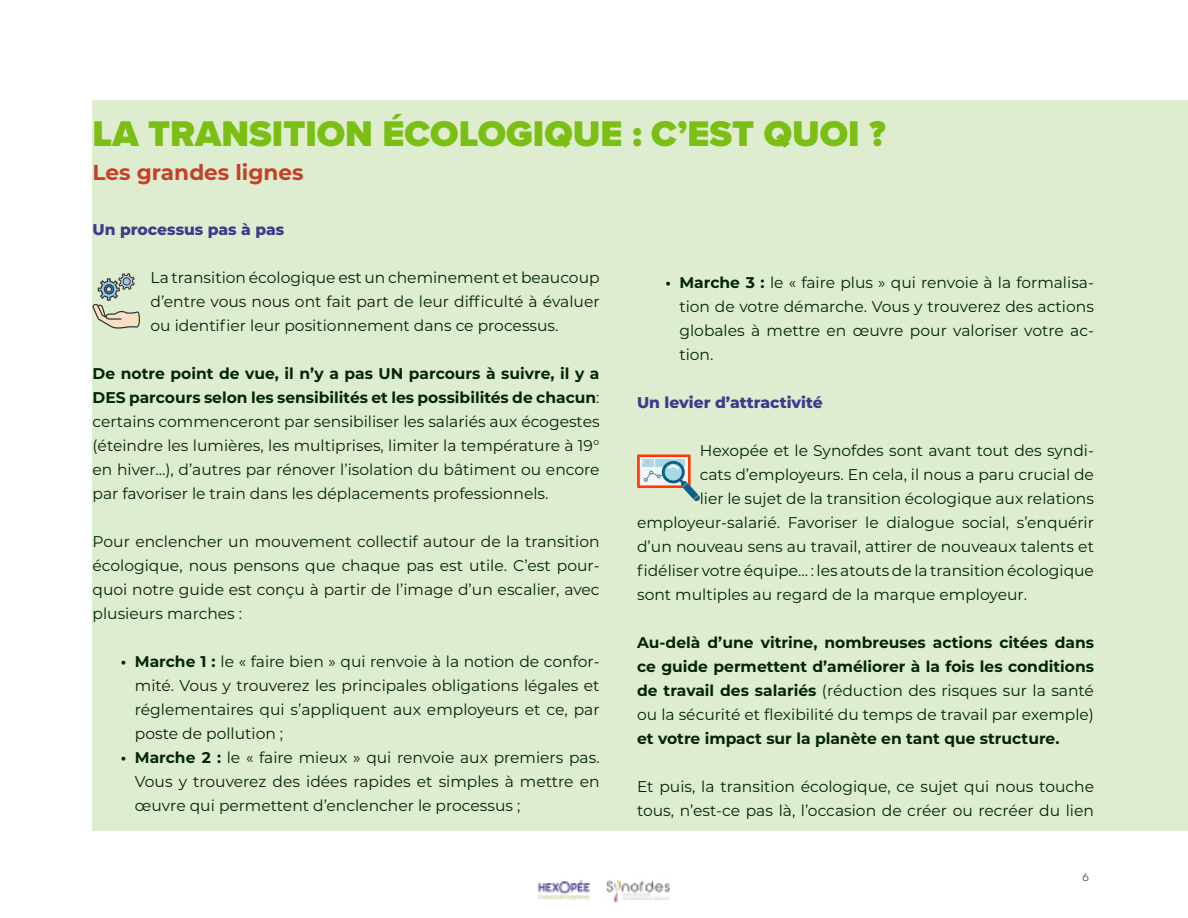
<style>
.page{position:relative;width:1188px;height:918px;background:#fff}
.page>*{position:absolute;margin:0;border:0;box-sizing:border-box;transform-origin:0 0}
.t1{font:900 37.05px "Proxima Nova";color:#7bbf15}
.t2{font:700 21.6px "Montserrat";color:#c54027}
.t3{font:15.45px/24px "Montserrat";color:#022601;text-align:justify}
.t4{font:700 15.45px/24px "Montserrat";color:#022601;text-align:justify}
.t5{font:800 15.45px "Montserrat";color:#42388c}
.t6{font:300 11.55px "Futura PT";color:#000}
.s1{font-weight:700}
.s2{font-weight:400}
</style>
<div class="page">
<img style="left:538px;top:880px;width:52px;height:20px">
<img style="left:606px;top:880px;width:64px;height:23px">
<div style="left:93px;top:100px;width:1095px;height:731px;background:#deedd0"></div>
<svg style="left:92px;top:273px;width:48px;height:56px"></svg>
<svg style="left:637px;top:454px;width:63px;height:47px"></svg>
<h1 class="t1" style="left:93px;top:106px;width:795px">LA TRANSITION ÉCOLOGIQUE : C’EST QUOI ?</h1>
<h2 class="t2" style="left:93px;top:157px;width:213px">Les grandes lignes</h2>
<p class="t5" style="left:93px;top:218px;width:193px">Un processus pas à pas</p>
<p class="t3" style="left:151px;top:265px;width:451px">La transition écologique est un cheminement et beaucoup d’entre vous nous ont fait part de leur difficulté à évaluer ou identifier leur positionnement dans ce processus.</p>
<p class="t3" style="left:93px;top:361px;width:509px"><span class="s1">De notre point de vue, il n’y a pas UN parcours à suivre, il y a DES parcours selon les sensibilités et les possibilités de chacun</span>: certains commenceront par sensibiliser les salariés aux écogestes (éteindre les lumières, les multiprises, limiter la température à 19° en hiver…), d’autres par rénover l’isolation du bâtiment ou encore par favoriser le train dans les déplacements professionnels.</p>
<p class="t3" style="left:93px;top:529px;width:509px">Pour enclencher un mouvement collectif autour de la transition écologique, nous pensons que chaque pas est utile. C’est pour&shy;quoi notre guide est conçu à partir de l’image d’un escalier, avec plusieurs marches :</p>
<p class="t3" style="left:135px;top:649px;width:466px;text-indent:-14px"><span class="s1">• Marche 1 :</span> le « faire bien » qui renvoie à la notion de confor&shy;mité. Vous y trouverez les principales obligations légales et réglementaires qui s’appliquent aux employeurs et ce, par poste de pollution ;</p>
<p class="t3" style="left:135px;top:745px;width:466px;text-indent:-14px"><span class="s1">• Marche 2 :</span> le « faire mieux » qui renvoie aux premiers pas.<br>Vous y trouverez des idées rapides et simples à mettre en œuvre qui permettent d’enclencher le processus ;</p>
<p class="t3" style="left:679px;top:270px;width:416px;text-indent:-14px"><span class="s1">• Marche 3 :</span> le « faire plus » qui renvoie à la formalisa&shy;tion de votre démarche. Vous y trouverez des actions globales à mettre en œuvre pour valoriser votre ac&shy;tion.</p>
<p class="t5" style="left:637px;top:391px;width:187px">Un levier d’attractivité</p>
<p class="t3" style="left:700px;top:438px;width:396px">Hexopée et le Synofdes sont avant tout des syndi-</p>
<p class="t3" style="left:700px;top:462px;width:396px">cats d’employeurs. En cela, il nous a paru crucial de</p>
<p class="t3" style="left:700px;top:486px;width:396px">lier le sujet de la transition écologique aux relations</p>
<p class="t3" style="left:637px;top:510px;width:458px">employeur-salarié. Favoriser le dialogue social, s’enquérir</p>
<p class="t3" style="left:637px;top:534px;width:458px">d’un nouveau sens au travail, attirer de nouveaux talents et</p>
<p class="t3" style="left:637px;top:558px;width:458px">fidéliser votre équipe… : les atouts de la transition écologique</p>
<p class="t3" style="left:637px;top:582px;width:391px">sont multiples au regard de la marque employeur.</p>
<p class="t4" style="left:637px;top:630px;width:458px">Au-delà d’une vitrine, nombreuses actions citées dans ce guide permettent d’améliorer à la fois les conditions de travail des salariés <span class="s2">(réduction des risques sur la santé ou la sécurité et flexibilité du temps de travail par exemple)</span></p>
<p class="t4" style="left:637px;top:725px;width:424px">et votre impact sur la planète en tant que structure.</p>
<p class="t3" style="left:637px;top:774px;width:458px">Et puis, la transition écologique, ce sujet qui nous touche tous, n’est-ce pas là, l’occasion de créer ou recréer du lien</p>
<p class="t6" style="left:1082px;top:870px;width:8px">6</p>
</div>
